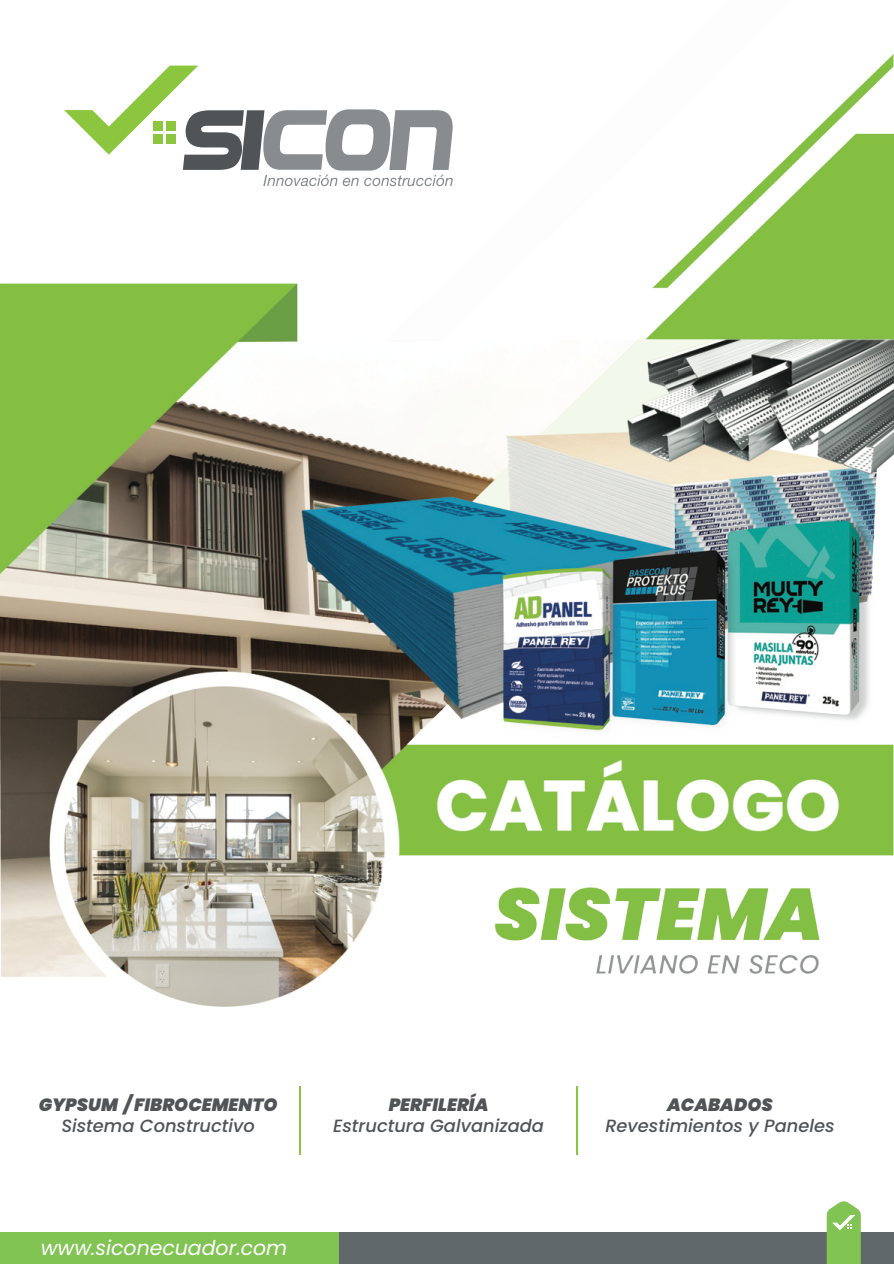
<style>
.page{position:relative;width:894px;height:1264px;background:#fff}
.page>*{position:absolute;margin:0;border:0;box-sizing:border-box;transform-origin:0 0}
.t1{font:italic 20.4px "Poppins";color:#fff}
.t2{font:italic 500 17.7px "Poppins";color:#505457}
.t3{font:italic 900 17.7px "Poppins";color:#505457}
</style>
<div class="page">
<hr style="left:299px;top:1086px;width:2px;height:69px;background:#8bc63e">
<hr style="left:576px;top:1086px;width:2px;height:69px;background:#8bc63e">
<div style="left:0;top:1232px;width:889px;height:31px;background:#81c454"></div>
<div style="left:339px;top:1232px;width:554px;height:31px;background:#61686b"></div>
<svg style="left:826px;top:1201px;width:34px;height:62px;background:#91ca6a"></svg>
<img style="left:0;top:54px;width:893px;height:953px">
<p class="t3" style="left:39px;top:1094px;width:240px">GYPSUM / FIBROCEMENTO</p>
<p class="t2" style="left:61px;top:1115px;width:195px">Sistema Constructivo</p>
<p class="t1" style="left:41px;top:1235px;width:248px">www.siconecuador.com</p>
<p class="t3" style="left:388px;top:1094px;width:101px">PERFILERÍA</p>
<p class="t2" style="left:333px;top:1115px;width:212px">Estructura Galvanizada</p>
<p class="t3" style="left:667px;top:1094px;width:107px">ACABADOS</p>
<p class="t2" style="left:605px;top:1115px;width:231px">Revestimientos y Paneles</p>
</div>
